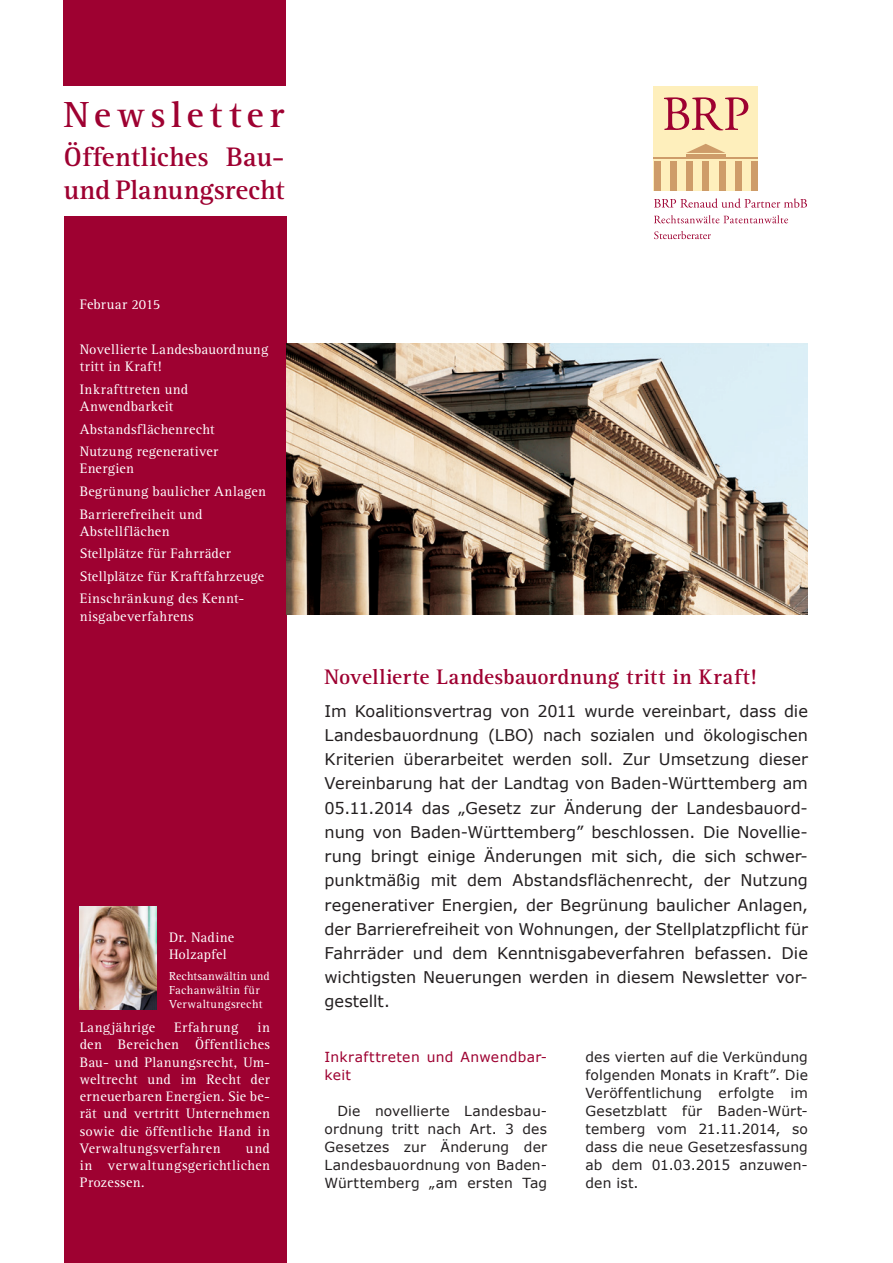
<style>
.page{position:relative;width:893px;height:1263px;background:#fff}
.page>*{position:absolute;margin:0;border:0;box-sizing:border-box;transform-origin:0 0}
.t1{font:700 37.5px "Rotis Serif";letter-spacing:.145em;color:#9e0131}
.t2{font:700 27.75px/33.3px "Rotis Serif";letter-spacing:-.005em;color:#9e0131}
.t3{font:700 21.75px "Rotis Serif";letter-spacing:.01em;color:#9e0131}
.t4{font:16.2px/24.2px "Verdana";color:#231f20;text-align:justify}
.t5{font:14.25px/17.2px "Rotis Serif";letter-spacing:.025em;color:#fff}
.t6{font:14.25px "Rotis Serif";letter-spacing:.005em;color:#fff}
.t7{font:14.25px "Rotis Serif";letter-spacing:.045em;color:#fff}
.t8{font:13.8px/18px "Verdana";letter-spacing:.01em;color:#231f20;text-align:justify}
.t9{font:13.8px/18px "Verdana";letter-spacing:.025em;color:#9e0131}
.t10{font:12px/14.4px "Rotis Serif";letter-spacing:.02em;color:#fff}
</style>
<div class="page">
<div style="left:64px;top:217px;width:222px;height:1046px;background:#9e0131"></div>
<div style="left:64px;top:0;width:222px;height:85px;background:#9e0131"></div>
<img style="left:80px;top:907px;width:76px;height:102px">
<div style="left:653px;top:86px;width:105px;height:105px;background:#feefbc"></div>
<div style="left:686px;top:154px;width:39px;height:5px;background:#ce9c69"></div>
<svg style="left:686px;top:144px;width:39px;height:9px"></svg>
<div style="left:686px;top:161px;width:7px;height:30px;background:#ce9c69"></div>
<div style="left:718px;top:161px;width:7px;height:30px;background:#ce9c69"></div>
<div style="left:702px;top:161px;width:7px;height:30px;background:#ce9c69"></div>
<div style="left:735px;top:161px;width:7px;height:30px;background:#ce9c69"></div>
<div style="left:751px;top:161px;width:7px;height:30px;background:#ce9c69"></div>
<div style="left:670px;top:161px;width:7px;height:30px;background:#ce9c69"></div>
<div style="left:653px;top:161px;width:7px;height:30px;background:#ce9c69"></div>
<hr style="left:653px;top:158px;width:105px;height:1px;background:#ce9c69">
<svg style="left:664px;top:97px;width:84px;height:33px"></svg>
<svg style="left:654px;top:198px;width:153px;height:10px"></svg>
<svg style="left:654px;top:215px;width:134px;height:8px"></svg>
<svg style="left:654px;top:231px;width:57px;height:8px"></svg>
<img style="left:286px;top:343px;width:522px;height:271px">
<h1 class="t1" style="left:64px;top:92px;width:222px">Newsletter</h1>
<h2 class="t2" style="left:64px;top:140px;width:222px">Öffentliches Bau&shy;und Planungsrecht</h2>
<p class="t6" style="left:80px;top:296px;width:82px">Februar 2015</p>
<p class="t5" style="left:80px;top:341px;width:190px">Novellierte Landesbauordnung tritt in Kraft!</p>
<p class="t5" style="left:80px;top:381px;width:110px">Inkrafttreten und<br>Anwendbarkeit</p>
<p class="t5" style="left:80px;top:418px;width:140px;line-height:22.5px">Abstandsflächenrecht<br>Nutzung regenerativer</p>
<p class="t5" style="left:80px;top:458px;width:188px;line-height:22.5px">Energien<br>Begrünung baulicher Anlagen<br>Barrierefreiheit und</p>
<p class="t5" style="left:80px;top:520px;width:186px;line-height:22.5px">Abstellflächen<br>Stellplätze für Fahrräder<br>Stellplätze für Kraftfahrzeuge<br>Einschränkung des Kennt-</p>
<p class="t5" style="left:80px;top:608px;width:115px">nisgabeverfahrens</p>
<p class="t5" style="left:169px;top:929px;width:67px">Dr. Nadine<br>Holzapfel</p>
<p class="t10" style="left:169px;top:969px;width:102px">Rechtsanwältin und<br>Fachanwältin für<br>Verwaltungsrecht</p>
<p class="t5" style="left:80px;top:1019px;width:77px">Langjährige</p>
<p class="t7" style="left:174px;top:1019px;width:66px">Erfahrung</p>
<p class="t5" style="left:80px;top:1019px;width:192px;text-align:justify;text-indent:178px">in den Bereichen Öffentliches Bau- und Planungsrecht, Um&shy;weltrecht und im Recht der erneuerbaren Energien. Sie be&shy;rät und vertritt Unternehmen sowie die öffentliche Hand in Verwaltungsverfahren</p>
<p class="t5" style="left:80px;top:1140px;width:192px;text-align:justify;text-indent:166px">und in verwaltungsgerichtlichen Prozessen.</p>
<h3 class="t3" style="left:325px;top:664px;width:434px">Novellierte Landesbauordnung tritt in Kraft!</h3>
<p class="t4" style="left:325px;top:698px;width:485px">Im Koalitionsvertrag von 2011 wurde vereinbart, dass die Landesbauordnung (LBO) nach sozialen und ökologischen Kriterien überarbeitet werden soll. Zur Umsetzung dieser Vereinbarung hat der Landtag von Baden-Württemberg am 05.11.2014 das „Gesetz zur Änderung der Landesbauord&shy;nung von Baden-Württemberg” beschlossen. Die Novellie&shy;rung bringt einige Änderungen mit sich, die sich schwer&shy;punktmäßig mit dem Abstandsflächenrecht, der Nutzung regenerativer Energien, der Begrünung baulicher Anlagen, der Barrierefreiheit von Wohnungen, der Stellplatzpflicht für Fahrräder und dem Kenntnisgabeverfahren befassen. Die wichtigsten Neuerungen werden in diesem Newsletter vor&shy;gestellt.</p>
<p class="t9" style="left:325px;top:1048px;width:224px">Inkrafttreten und Anwendbar&shy;keit</p>
<p class="t8" style="left:325px;top:1102px;width:224px;text-indent:13px">Die novellierte Landesbau&shy;ordnung tritt nach Art. 3 des Gesetzes zur Änderung der Landesbauordnung von Baden-Württemberg „am ersten Tag</p>
<p class="t8" style="left:585px;top:1048px;width:224px">des vierten auf die Verkündung folgenden Monats in Kraft”. Die Veröffentlichung erfolgte im Gesetzblatt für Baden-Würt&shy;temberg vom 21.11.2014, so dass die neue Gesetzesfassung ab dem 01.03.2015 anzuwen&shy;den ist.</p>
</div>
